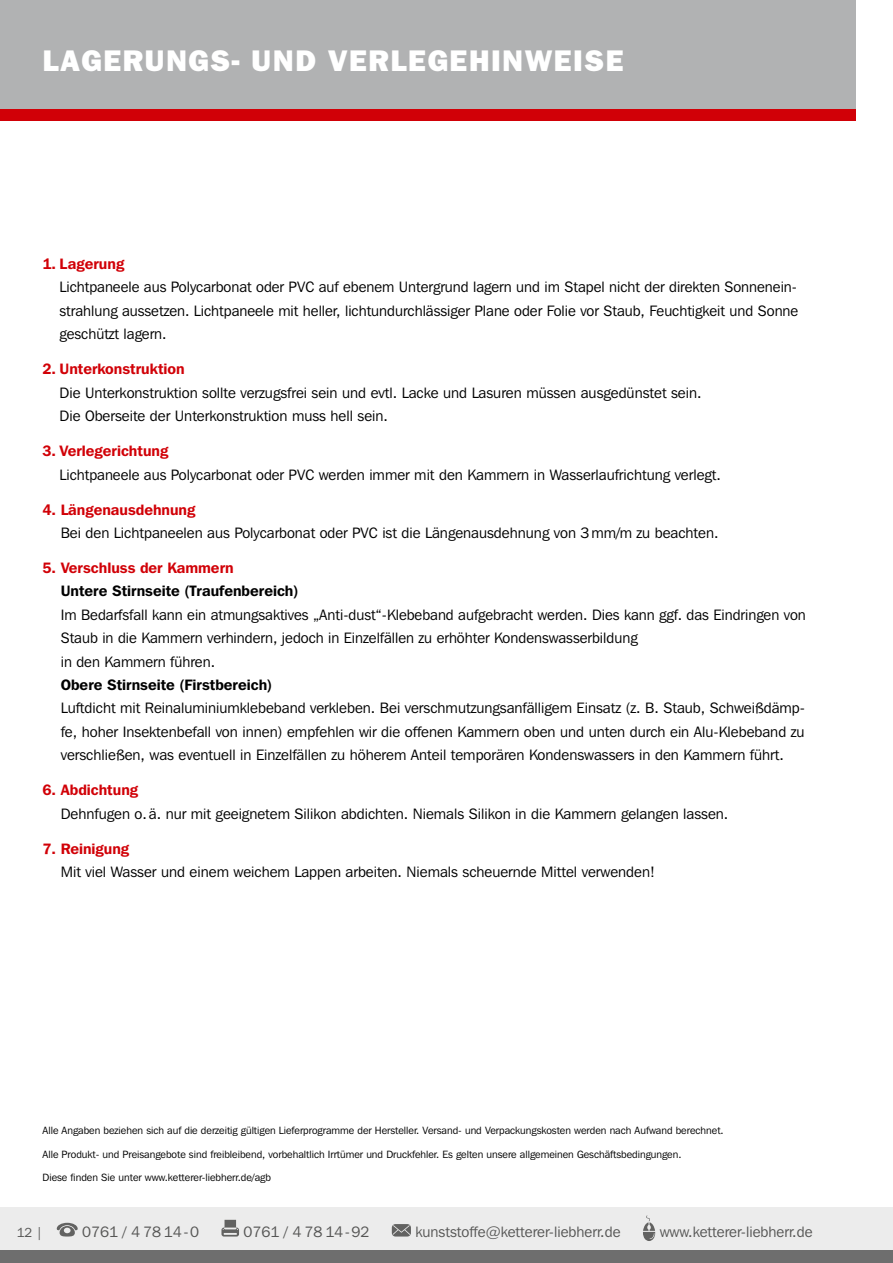
<style>
.page{position:relative;width:893px;height:1263px;background:#fff}
.page>*{position:absolute;margin:0;border:0;box-sizing:border-box;transform-origin:0 0}
.t1{font:800 30px "Franklin Gothic";letter-spacing:.05em;color:#fff}
.t2{font:15px/23.4px "Franklin Gothic IT Cby BT";color:#000;text-align:justify}
.t3{font:600 15px "Franklin Gothic IT Cby BT";color:#d10007}
.t4{font:15px "Franklin Gothic IT Cby BT";color:#565655}
.t5{font:600 15px "Franklin Gothic IT Cby BT";color:#000}
.t6{font:13.05px "Franklin Gothic IT Cby BT";color:#565655}
.t7{font:10.5px "Franklin Gothic IT Cby BT";color:#000}
</style>
<div class="page">
<div style="left:0;top:0;width:856px;height:121px;background:#b1b2b3"></div>
<div style="left:0;top:1208px;width:893px;height:55px;background:#ececec"></div>
<svg style="left:57px;top:1223px;width:21px;height:13px"></svg>
<svg style="left:221px;top:1220px;width:18px;height:16px"></svg>
<svg style="left:392px;top:1224px;width:19px;height:12px"></svg>
<svg style="left:643px;top:1215px;width:12px;height:26px"></svg>
<div style="left:0;top:109px;width:856px;height:12px;background:#d10007"></div>
<div style="left:0;top:1250px;width:893px;height:13px;background:#6e6e6e"></div>
<h1 class="t1" style="left:43px;top:43px;width:583px">LAGERUNGS- UND VERLEGEHINWEISE</h1>
<p class="t3" style="left:43px;top:254px;width:83px">1. Lagerung</p>
<p class="t2" style="left:60px;top:275px;width:740px">Lichtpaneele aus Polycarbonat oder PVC auf ebenem Untergrund lagern und im Stapel nicht der direkten Sonnenein&shy;strahlung aussetzen. Lichtpaneele mit heller, lichtundurchlässiger Plane oder Folie vor Staub, Feuchtigkeit und Sonne geschützt lagern.</p>
<p class="t3" style="left:43px;top:360px;width:144px">2. Unterkonstruktion</p>
<p class="t2" style="left:60px;top:380px;width:644px">Die Unterkonstruktion sollte verzugsfrei sein und evtl. Lacke und Lasuren müssen ausgedünstet sein.<br>Die Oberseite der Unterkonstruktion muss hell sein.</p>
<p class="t3" style="left:43px;top:441px;width:127px">3. Verlegerichtung</p>
<p class="t2" style="left:60px;top:462px;width:663px">Lichtpaneele aus Polycarbonat oder PVC werden immer mit den Kammern in Wasserlaufrichtung verlegt.</p>
<p class="t3" style="left:43px;top:500px;width:154px">4. Längenausdehnung</p>
<p class="t2" style="left:61px;top:521px;width:659px">Bei den Lichtpaneelen aus Polycarbonat oder PVC ist die Längenausdehnung von 3mm/m zu beachten.</p>
<p class="t3" style="left:43px;top:558px;width:193px">5. Verschluss der Kammern</p>
<p class="t5" style="left:61px;top:582px;width:239px">Untere Stirnseite (Traufenbereich)</p>
<p class="t2" style="left:61px;top:603px;width:747px;text-align:left">Im Bedarfsfall kann ein atmungsaktives „Anti-dust“-Klebeband aufgebracht werden. Dies kann ggf. das Eindringen von<br>Staub in die Kammern verhindern, jedoch in Einzelfällen zu erhöhter Kondenswasserbildung<br>in den Kammern führen.</p>
<p class="t5" style="left:61px;top:675px;width:213px">Obere Stirnseite (Firstbereich)</p>
<p class="t2" style="left:61px;top:696px;width:746px">Luftdicht mit Reinaluminiumklebeband verkleben. Bei verschmutzungsanfälligem Einsatz (z. B. Staub, Schweißdämp&shy;fe, hoher Insektenbefall von innen) empfehlen wir die offenen Kammern oben und unten durch ein Alu-Klebeband zu verschließen, was eventuell in Einzelfällen zu höherem Anteil temporären Kondenswassers in den Kammern führt.</p>
<p class="t3" style="left:43px;top:780px;width:97px">6. Abdichtung</p>
<p class="t2" style="left:61px;top:801px;width:669px">Dehnfugen o.ä. nur mit geeignetem Silikon abdichten. Niemals Silikon in die Kammern gelangen lassen.</p>
<p class="t3" style="left:43px;top:839px;width:88px">7. Reinigung</p>
<p class="t2" style="left:61px;top:860px;width:596px">Mit viel Wasser und einem weichem Lappen arbeiten. Niemals scheuernde Mittel verwenden!</p>
<p class="t7" style="left:43px;top:1124px;width:683px">Alle Angaben beziehen sich auf die derzeitig gültigen Lieferprogramme der Hersteller. Versand- und Verpackungskosten werden nach Aufwand berechnet.</p>
<p class="t7" style="left:43px;top:1148px;width:640px">Alle Produkt- und Preisangebote sind freibleibend, vorbehaltlich Irrtümer und Druckfehler. Es gelten unsere allgemeinen Geschäftsbedingungen.</p>
<p class="t7" style="left:43px;top:1171px;width:230px">Diese finden Sie unter www.ketterer-liebherr.de/agb</p>
<p class="t6" style="left:17px;top:1224px;width:28px">12 |</p>
<p class="t4" style="left:82px;top:1222px;width:118px">0761 / 4 78 14-0</p>
<p class="t4" style="left:244px;top:1222px;width:127px">0761 / 4 78 14-92</p>
<p class="t4" style="left:415px;top:1222px;width:207px">kunststoffe@ketterer-liebherr.de</p>
<p class="t4" style="left:660px;top:1222px;width:154px">www.ketterer-liebherr.de</p>
</div>
